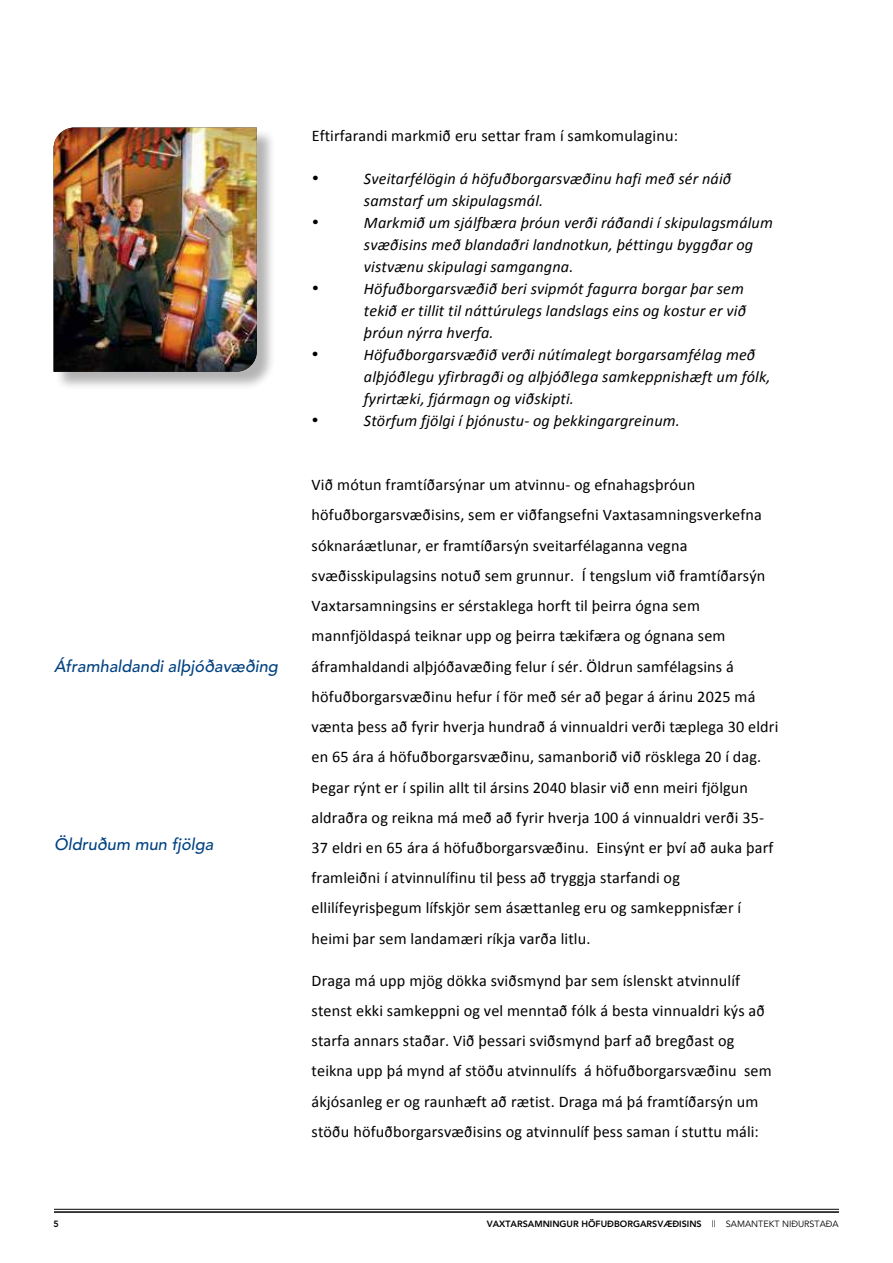
<style>
.page{position:relative;width:893px;height:1263px;background:#fff}
.page>*{position:absolute;margin:0;border:0;box-sizing:border-box;transform-origin:0 0}
.t1{font:italic 500 16.5px "Avenir IS";color:#004282}
.t2{font:16.2px/30.3px "Calibri";letter-spacing:.01em;color:#000}
.t3{font:italic 16.2px/21.8px "Calibri";letter-spacing:.01em;color:#000}
.t4{font:16.2px "Symbol";color:#000}
.t5{font:800 9px "Avenir IS";color:#000}
.s1{font-weight:400}
</style>
<div class="page">
<hr style="left:54px;top:1211px;width:785px;height:2px;background:#000">
<hr style="left:54px;top:1209px;width:785px;height:1px;background:#000">
<div style="left:55px;top:129px;width:221px;height:263px;background:#000;opacity:.3"></div>
<img style="left:54px;top:128px;width:203px;height:244px">
<p class="t1" style="left:54px;top:656px;width:226px">Áframhaldandi alþjóðavæðing</p>
<p class="t1" style="left:54px;top:834px;width:161px">Öldruðum mun fjölga</p>
<p class="t2" style="left:312px;top:120px;width:368px">Eftirfarandi markmið eru settar fram í samkomulaginu:</p>
<p class="t4" style="left:312px;top:170px;width:9px">•</p>
<p class="t3" style="left:364px;top:167px;width:369px">Sveitarfélögin á höfuðborgarsvæðinu hafi með sér náið samstarf um skipulagsmál.</p>
<p class="t4" style="left:312px;top:215px;width:9px">•</p>
<p class="t3" style="left:364px;top:211px;width:410px">Markmið um sjálfbæra þróun verði ráðandi í skipulagsmálum svæðisins með blandaðri landnotkun, þéttingu byggðar og vistvænu skipulagi samgangna.</p>
<p class="t4" style="left:312px;top:281px;width:9px">•</p>
<p class="t3" style="left:364px;top:277px;width:384px">Höfuðborgarsvæðið beri svipmót fagurra borgar þar sem tekið er tillit til náttúrulegs landslags eins og kostur er við þróun nýrra hverfa.</p>
<p class="t4" style="left:312px;top:347px;width:9px">•</p>
<p class="t3" style="left:364px;top:344px;width:408px">Höfuðborgarsvæðið verði nútímalegt borgarsamfélag með alþjóðlegu yfirbragði og alþjóðlega samkeppnishæft um fólk, fyrirtæki, fjármagn og viðskipti.</p>
<p class="t4" style="left:312px;top:413px;width:9px">•</p>
<p class="t3" style="left:364px;top:409px;width:318px">Störfum fjölgi í þjónustu--‐ og þekkingargreinum.</p>
<p class="t2" style="left:312px;top:470px;width:468px">Við mótun framtíðarsýnar um atvinnu--‐ og efnahagsþróun höfuðborgarsvæðisins, sem er viðfangsefni Vaxtasamningsverkefna sóknaráætlunar, er framtíðarsýn sveitarfélaganna vegna svæðisskipulagsins notuð sem grunnur. Í tengslum við framtíðarsýn Vaxtarsamningsins er sérstaklega horft til þeirra ógna sem mannfjöldaspá teiknar upp og þeirra tækifæra og ógnana sem áframhaldandi alþjóðavæðing felur í sér. Öldrun samfélagsins á höfuðborgarsvæðinu hefur í för með sér að þegar á árinu 2025 má vænta þess að fyrir hverja hundrað á vinnualdri verði tæplega 30 eldri en 65 ára á höfuðborgarsvæðinu, samanborið við rösklega 20 í dag.<br>Þegar rýnt er í spilin allt til ársins 2040 blasir við enn meiri fjölgun aldraðra og reikna má með að fyrir hverja 100 á vinnualdri verði 35--‐ 37 eldri en 65 ára á höfuðborgarsvæðinu. Einsýnt er því að auka þarf framleiðni í atvinnulífinu til þess að tryggja starfandi og ellilífeyrisþegum lífskjör sem ásættanleg eru og samkeppnisfær í heimi þar sem landamæri ríkja varða litlu.</p>
<p class="t2" style="left:312px;top:965px;width:462px">Draga má upp mjög dökka sviðsmynd þar sem íslenskt atvinnulíf stenst ekki samkeppni og vel menntað fólk á besta vinnualdri kýs að starfa annars staðar. Við þessari sviðsmynd þarf að bregðast og teikna upp þá mynd af stöðu atvinnulífs á höfuðborgarsvæðinu sem ákjósanleg er og raunhæft að rætist. Draga má þá framtíðarsýn um stöðu höfuðborgarsvæðisins og atvinnulíf þess saman í stuttu máli:</p>
<p class="t5" style="left:54px;top:1218px;width:7px">5</p>
<p class="t5" style="left:487px;top:1218px;width:353px">VAXTARSAMNINGUR HÖFUÐBORGARSVÆÐISINS <span class="s1">|| SAMANTEKT NIÐURSTAÐA</span></p>
</div>
